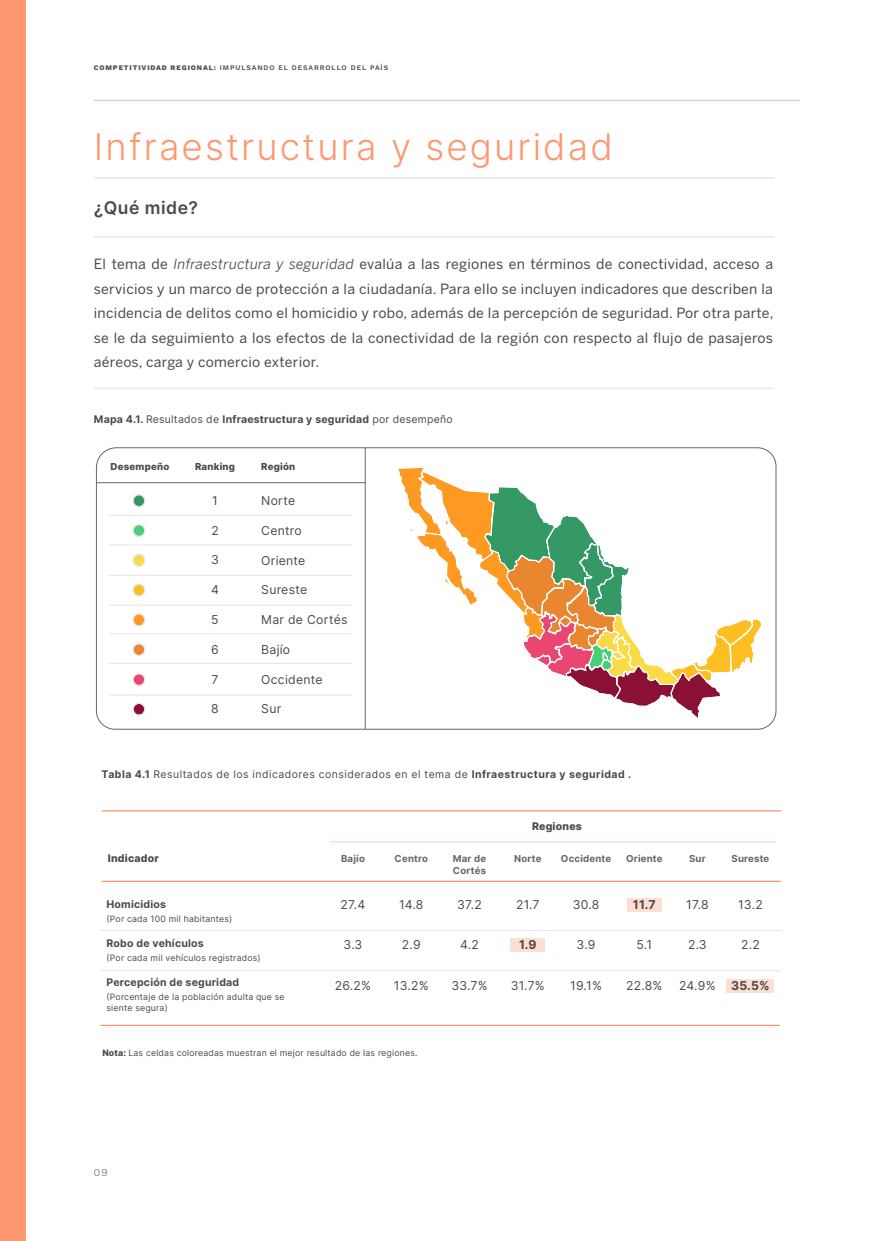
<style>
.page{position:relative;width:893px;height:1241px;background:#fff}
.page>*{position:absolute;margin:0;border:0;box-sizing:border-box;transform-origin:0 0}
.t1{font:300 36.75px "Inter";letter-spacing:.055em;color:#fe9770}
.t2{font:600 17.5px "Inter";letter-spacing:.03em;color:#4a4a49}
.t3{font:14px/24.5px "Benton Sans";letter-spacing:.02em;color:#4a4a49;text-align:justify}
.t4{font:12.25px "Inter";letter-spacing:.02em;color:#4a4a49}
.t5{font:700 12.25px "Inter";color:#4a4a49}
.t6{font:700 10.5px "Inter";letter-spacing:.02em;color:#4a4a49}
.t7{font:10.5px "Inter";letter-spacing:.045em;color:#4a4a49}
.t8{font:800 10.5px "Inter";letter-spacing:.02em;color:#4a4a49}
.t9{font:300 10.5px "Work Sans";color:#4d4d4d}
.t10{font:700 9.62px/11.5px "Inter";letter-spacing:.02em;color:#666}
.t11{font:800 9.62px "Inter";letter-spacing:.02em;color:#4a4a49}
.t12{font:8.75px/10.5px "Inter";letter-spacing:.02em;color:#4a4a49}
.t13{font:600 7px "Work Sans";letter-spacing:.13em;color:#4d4d4d}
.s1{font-weight:800}
.s2{font-style:italic}
.s3{font-weight:400}
.s4{font-weight:700}
</style>
<div class="page">
<div style="left:627px;top:897px;width:34px;height:14px;background:#feded2"></div>
<div style="left:510px;top:937px;width:35px;height:14px;background:#feded2"></div>
<div style="left:726px;top:979px;width:47px;height:14px;background:#feded2"></div>
<hr style="left:94px;top:100px;width:706px;height:1px;background:#ccc">
<hr style="left:94px;top:177px;width:680px;height:2px;background:#ebebeb">
<hr style="left:94px;top:236px;width:680px;height:2px;background:#ebebeb">
<hr style="left:94px;top:387px;width:680px;height:2px;background:#ebebeb">
<div style="left:0;top:0;width:25px;height:1240px;background:#fe9770"></div>
<hr style="left:97px;top:482px;width:269px;height:1px;background:#666">
<hr style="left:109px;top:514px;width:244px;height:1px;background:#e6e6e6">
<hr style="left:109px;top:544px;width:244px;height:1px;background:#e6e6e6">
<hr style="left:109px;top:575px;width:244px;height:1px;background:#e6e6e6">
<hr style="left:109px;top:604px;width:244px;height:1px;background:#e6e6e6">
<hr style="left:109px;top:633px;width:244px;height:1px;background:#e6e6e6">
<hr style="left:109px;top:663px;width:244px;height:1px;background:#e6e6e6">
<hr style="left:109px;top:694px;width:244px;height:1px;background:#e6e6e6">
<div style="left:133px;top:494px;width:12px;height:12px;background:#349964;border-radius:50%"></div>
<div style="left:133px;top:494px;width:12px;height:13px;border:1px solid #e6e6e6;border-radius:50%"></div>
<div style="left:133px;top:613px;width:12px;height:12px;background:#fe9a21;border-radius:50%"></div>
<div style="left:133px;top:613px;width:12px;height:13px;border:1px solid #e6e6e6;border-radius:50%"></div>
<div style="left:133px;top:524px;width:12px;height:12px;background:#49d077;border-radius:50%"></div>
<div style="left:133px;top:524px;width:12px;height:12px;border:1px solid #e6e6e6;border-radius:50%"></div>
<div style="left:133px;top:554px;width:12px;height:12px;background:#fcda45;border-radius:50%"></div>
<div style="left:133px;top:554px;width:12px;height:12px;border:1px solid #e6e6e6;border-radius:50%"></div>
<div style="left:133px;top:584px;width:12px;height:12px;background:#fdbe22;border-radius:50%"></div>
<div style="left:133px;top:584px;width:12px;height:12px;border:1px solid #e6e6e6;border-radius:50%"></div>
<div style="left:133px;top:643px;width:12px;height:12px;background:#e98731;border-radius:50%"></div>
<div style="left:133px;top:643px;width:12px;height:12px;border:1px solid #e6e6e6;border-radius:50%"></div>
<div style="left:133px;top:673px;width:12px;height:12px;background:#e94671;border-radius:50%"></div>
<div style="left:133px;top:673px;width:12px;height:12px;border:1px solid #e6e6e6;border-radius:50%"></div>
<div style="left:133px;top:703px;width:12px;height:12px;background:#8b1036;border-radius:50%"></div>
<div style="left:133px;top:703px;width:12px;height:12px;border:1px solid #e6e6e6;border-radius:50%"></div>
<hr style="left:365px;top:447px;width:1px;height:282px;background:#666">
<hr style="left:102px;top:880px;width:679px;height:1px;background:#fe9770">
<hr style="left:101px;top:929px;width:680px;height:1px;background:#e6e6e6">
<hr style="left:101px;top:970px;width:680px;height:1px;background:#e6e6e6">
<hr style="left:330px;top:841px;width:446px;height:1px;background:#fe9770">
<hr style="left:102px;top:810px;width:679px;height:1px;background:#fe9770">
<hr style="left:101px;top:1024px;width:679px;height:1px;background:#fe9770">
<svg style="left:398px;top:468px;width:364px;height:250px"></svg>
<p class="t13" style="left:94px;top:63px;width:296px"><span class="s1">COMPETITIVIDAD REGIONAL:</span> IMPULSANDO EL DESARROLLO DEL PAÍS</p>
<h1 class="t1" style="left:94px;top:119px;width:521px">Infraestructura y seguridad</h1>
<p class="t2" style="left:94px;top:195px;width:106px">¿Qué mide?</p>
<p class="t3" style="left:94px;top:251px;width:681px">El tema de <span class="s2">Infraestructura y seguridad</span> evalúa a las regiones en términos de conectividad, acceso a servicios y un marco de protección a la ciudadanía. Para ello se incluyen indicadores que describen la incidencia de delitos como el homicidio y robo, además de la percepción de seguridad. Por otra parte, se le da seguimiento a los efectos de la conectividad de la región con respecto al flujo de pasajeros aéreos, carga y comercio exterior.</p>
<p class="t6" style="left:94px;top:411px;width:360px">Mapa 4.1. <span class="s3">Resultados de</span> Infraestructura y seguridad <span class="s3">por desempeño</span></p>
<p class="t11" style="left:111px;top:460px;width:60px">Desempeño</p>
<p class="t11" style="left:195px;top:460px;width:42px">Ranking</p>
<p class="t11" style="left:261px;top:460px;width:36px">Región</p>
<p class="t4" style="left:212px;top:491px;width:7px">1</p>
<p class="t4" style="left:211px;top:521px;width:9px">2</p>
<p class="t4" style="left:211px;top:551px;width:9px">3</p>
<p class="t4" style="left:211px;top:580px;width:9px">4</p>
<p class="t4" style="left:211px;top:610px;width:9px">5</p>
<p class="t4" style="left:211px;top:640px;width:9px">6</p>
<p class="t4" style="left:212px;top:670px;width:8px">7</p>
<p class="t4" style="left:211px;top:699px;width:9px">8</p>
<p class="t4" style="left:261px;top:491px;width:36px">Norte</p>
<p class="t4" style="left:261px;top:521px;width:42px">Centro</p>
<p class="t4" style="left:261px;top:551px;width:46px">Oriente</p>
<p class="t4" style="left:261px;top:581px;width:47px">Sureste</p>
<p class="t4" style="left:261px;top:610px;width:88px">Mar de Cortés</p>
<p class="t4" style="left:261px;top:640px;width:31px">Bajío</p>
<p class="t4" style="left:261px;top:670px;width:63px">Occidente</p>
<p class="t4" style="left:261px;top:700px;width:22px">Sur</p>
<p class="t7" style="left:102px;top:766px;width:531px"><span class="s4">Tabla 4.1</span> Resultados de los indicadores considerados en el tema de <span class="s4">Infraestructura y seguridad .</span></p>
<p class="t8" style="left:108px;top:850px;width:53px">Indicador</p>
<p class="t6" style="left:107px;top:896px;width:61px">Homicidios</p>
<p class="t12" style="left:107px;top:912px;width:127px">(Por cada 100 mil habitantes)</p>
<p class="t6" style="left:107px;top:935px;width:99px">Robo de vehículos</p>
<p class="t12" style="left:107px;top:952px;width:156px">(Por cada mil vehículos registrados)</p>
<p class="t6" style="left:107px;top:974px;width:134px">Percepción de seguridad</p>
<p class="t12" style="left:107px;top:991px;width:180px">(Porcentaje de la población adulta que se siente segura)</p>
<p class="t8" style="left:532px;top:818px;width:51px">Regiones</p>
<p class="t10" style="left:341px;top:852px;width:25px">Bajío</p>
<p class="t10" style="left:395px;top:852px;width:35px">Centro</p>
<p class="t10" style="left:453px;top:852px;width:35px">Mar de<br>Cortés</p>
<p class="t10" style="left:514px;top:852px;width:29px">Norte</p>
<p class="t10" style="left:561px;top:852px;width:52px">Occidente</p>
<p class="t10" style="left:626px;top:852px;width:38px">Oriente</p>
<p class="t10" style="left:689px;top:852px;width:18px">Sur</p>
<p class="t10" style="left:731px;top:852px;width:39px">Sureste</p>
<p class="t4" style="left:341px;top:895px;width:26px">27.4</p>
<p class="t4" style="left:344px;top:935px;width:20px">3.3</p>
<p class="t4" style="left:335px;top:976px;width:38px">26.2%</p>
<p class="t4" style="left:399px;top:895px;width:26px">14.8</p>
<p class="t4" style="left:402px;top:935px;width:20px">2.9</p>
<p class="t4" style="left:394px;top:976px;width:36px">13.2%</p>
<p class="t4" style="left:457px;top:895px;width:26px">37.2</p>
<p class="t4" style="left:460px;top:935px;width:20px">4.2</p>
<p class="t4" style="left:451px;top:976px;width:38px">33.7%</p>
<p class="t4" style="left:516px;top:895px;width:25px">21.7</p>
<p class="t5" style="left:519px;top:935px;width:19px">1.9</p>
<p class="t4" style="left:511px;top:976px;width:36px">31.7%</p>
<p class="t4" style="left:573px;top:895px;width:28px">30.8</p>
<p class="t4" style="left:577px;top:935px;width:20px">3.9</p>
<p class="t4" style="left:570px;top:976px;width:33px">19.1%</p>
<p class="t5" style="left:633px;top:895px;width:24px">11.7</p>
<p class="t4" style="left:637px;top:935px;width:17px">5.1</p>
<p class="t4" style="left:626px;top:976px;width:38px">22.8%</p>
<p class="t4" style="left:686px;top:895px;width:24px">17.8</p>
<p class="t4" style="left:688px;top:935px;width:20px">2.3</p>
<p class="t4" style="left:679px;top:976px;width:38px">24.9%</p>
<p class="t4" style="left:738px;top:895px;width:26px">13.2</p>
<p class="t4" style="left:741px;top:935px;width:20px">2.2</p>
<p class="t5" style="left:731px;top:976px;width:40px">35.5%</p>
<p class="t12" style="left:102px;top:1046px;width:317px"><span class="s1">Nota:</span> Las celdas coloreadas muestran el mejor resultado de las regiones.</p>
<p class="t9" style="left:94px;top:1164px;width:15px">09</p>
</div>
